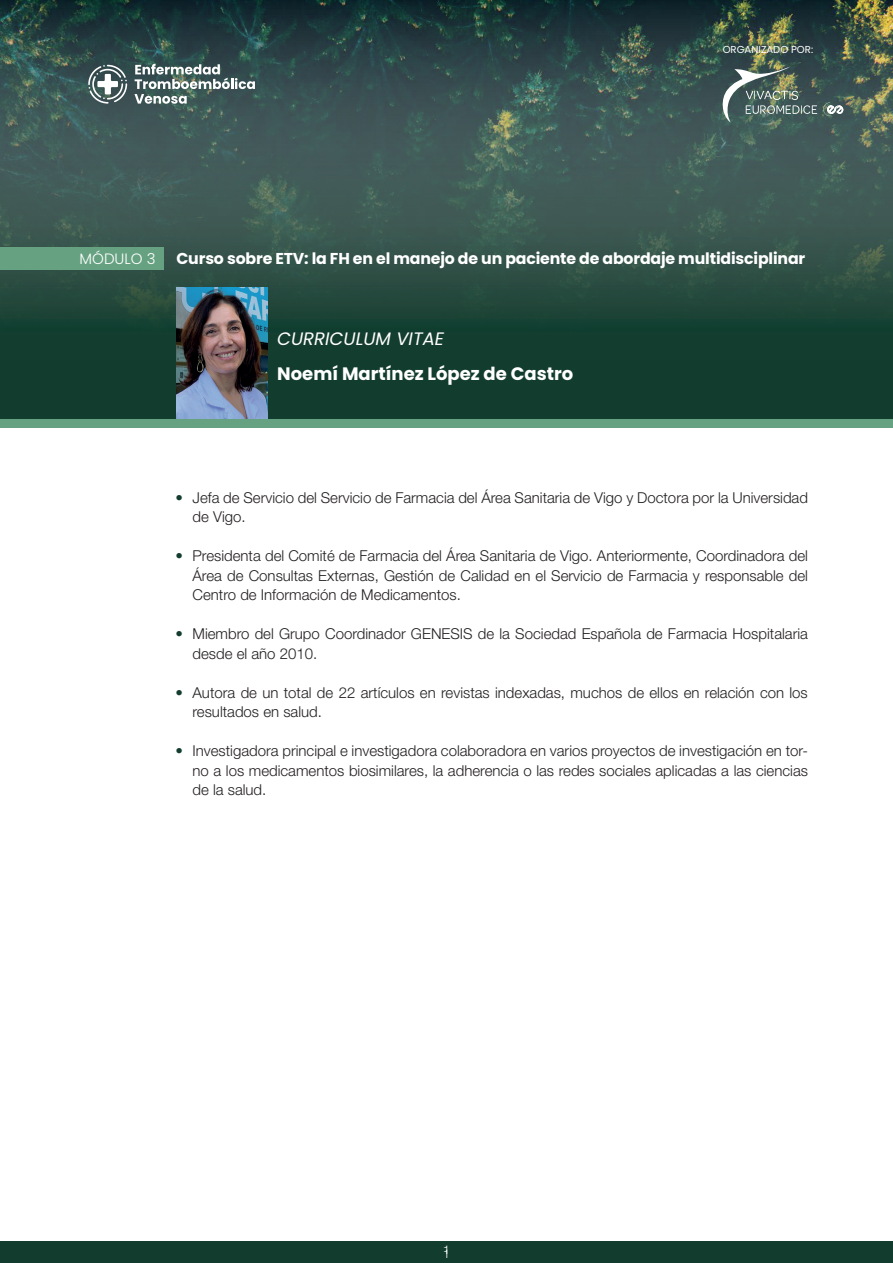
<style>
.page{position:relative;width:893px;height:1263px;background:#fff}
.page>*{position:absolute;margin:0;border:0;box-sizing:border-box;transform-origin:0 0}
.t1{font:700 18px "Poppins";color:#fff}
.t2{font:italic 18px "Poppins";color:#fff}
.t3{font:700 15.75px "Poppins";letter-spacing:-.01em;color:#fff}
.t4{font:300 15px/19.5px "Helvetica Neue LT Std";color:#231f20}
.t5{font:300 15px "Poppins";color:#fff}
.t6{font:300 12px "Helvetica Neue LT Std";color:#fff}
.t7{font:10.05px "Poppins";color:#fff}
.s1{color:#133d2e}
</style>
<div class="page">
<div style="left:0;top:1242px;width:893px;height:21px;background:#123d2e"></div>
<div style="left:0;top:340px;width:892px;height:196px;background:#123d2e"></div>
<svg style="left:0;top:0;width:893px;height:360px;background:#324f49"></svg>
<svg style="left:134px;top:64px;width:121px;height:40px"></svg>
<svg style="left:88px;top:65px;width:39px;height:39px"></svg>
<img style="left:720px;top:66px;width:97px;height:56px">
<svg style="left:823px;top:102px;width:20px;height:14px"></svg>
<div style="left:0;top:248px;width:164px;height:22px;background:#66a282"></div>
<div style="left:0;top:425px;width:893px;height:134px;background:#fff"></div>
<div style="left:0;top:418px;width:893px;height:9px;background:#66a282"></div>
<img style="left:176px;top:288px;width:91px;height:130px">
<p class="t7" style="left:723px;top:44px;width:92px">ORGANIZADO POR:</p>
<p class="t5" style="left:80px;top:250px;width:77px">MÓDULO 3</p>
<p class="t3" style="left:176px;top:249px;width:630px">Curso sobre ETV: la FH en el manejo de un paciente de abordaje multidisciplinar</p>
<p class="t2" style="left:277px;top:328px;width:168px">CURRICULUM VITAE</p>
<p class="t1" style="left:277px;top:363px;width:297px">Noemí Martínez López de Castro</p>
<p class="t4" style="left:193px;top:487px;width:617px;text-indent:-17px"><span class="s1">•</span> Jefa de Servicio del Servicio de Farmacia del Área Sanitaria de Vigo y Doctora por la Universidad de Vigo.</p>
<p class="t4" style="left:193px;top:546px;width:617px;text-align:justify;text-indent:-17px"><span class="s1">•</span> Presidenta del Comité de Farmacia del Área Sanitaria de Vigo. Anteriormente, Coordinadora del Área de Consultas Externas, Gestión de Calidad en el Servicio de Farmacia y responsable del Centro de Información de Medicamentos.</p>
<p class="t4" style="left:193px;top:624px;width:617px;text-indent:-17px"><span class="s1">•</span> Miembro del Grupo Coordinador GENESIS de la Sociedad Española de Farmacia Hospitalaria desde el año 2010.</p>
<p class="t4" style="left:193px;top:682px;width:617px;text-indent:-17px"><span class="s1">•</span> Autora de un total de 22 artículos en revistas indexadas, muchos de ellos en relación con los resultados en salud.</p>
<p class="t4" style="left:193px;top:741px;width:617px;text-align:justify;text-indent:-17px"><span class="s1">•</span> Investigadora principal e investigadora colaboradora en varios proyectos de investigación en tor&shy;no a los medicamentos biosimilares, la adherencia o las redes sociales aplicadas a las ciencias de la salud.</p>
<p class="t6" style="left:443px;top:1243px;width:8px">1</p>
<p class="t6" style="left:443px;top:1246px;width:8px">1</p>
</div>
